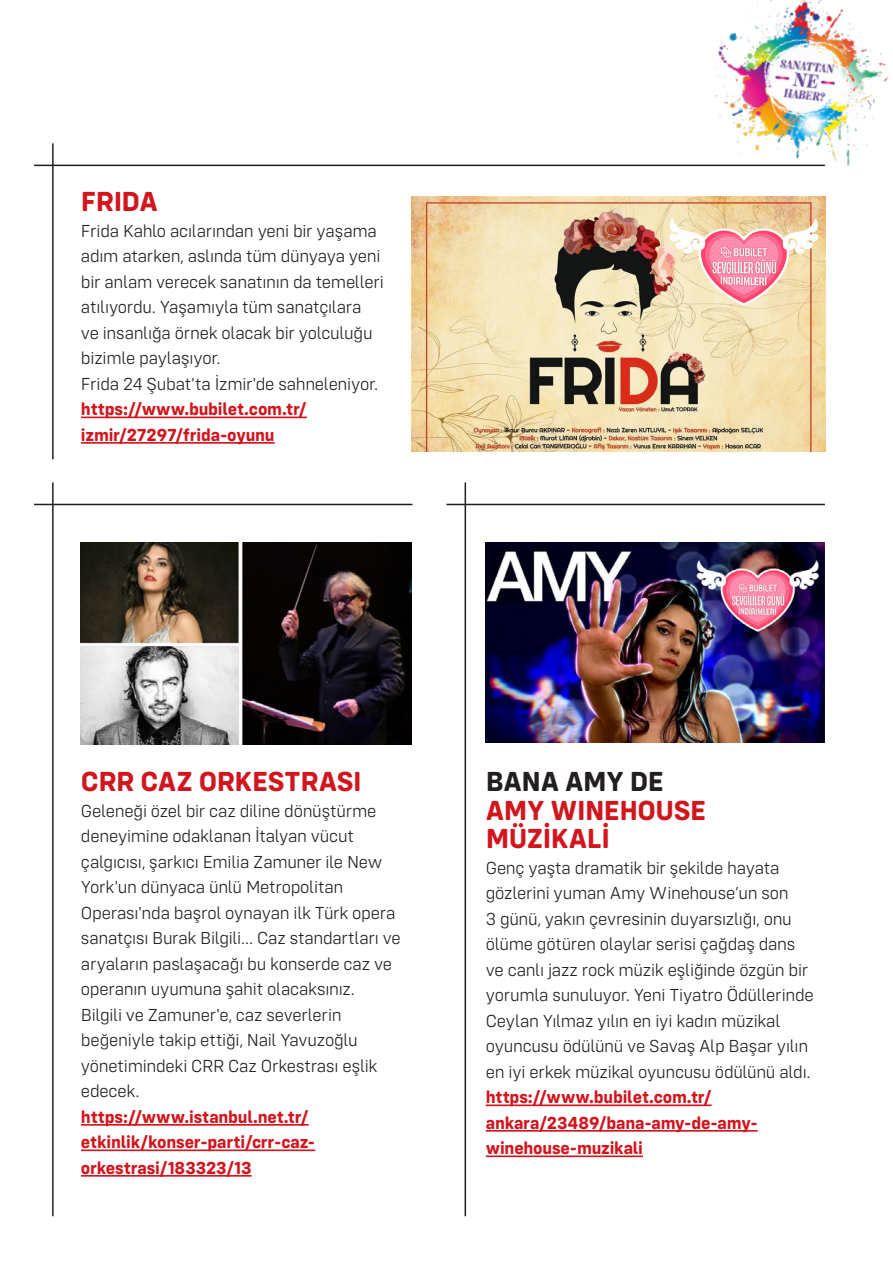
<style>
.page{position:relative;width:893px;height:1263px;background:#fff}
.page>*{position:absolute;margin:0;border:0;box-sizing:border-box;transform-origin:0 0}
.t1{font:700 28.5px/28.5px "Config Rounded";letter-spacing:-.015em;color:#d1161e}
.t2{font:700 28.5px "Config Rounded";letter-spacing:-.01em;color:#231f20}
.t3{font:300 18px/25.5px "Config Rounded";letter-spacing:-.015em;color:#231f20}
.t4{font:700 18px/25.5px "Config Rounded";letter-spacing:-.01em;color:#d1161e}
</style>
<div class="page">
<img style="left:697px;top:0;width:192px;height:167px">
<hr style="left:81px;top:416px;width:226px;height:2px;background:#d1161e">
<hr style="left:81px;top:442px;width:194px;height:2px;background:#d1161e">
<hr style="left:486px;top:1104px;width:226px;height:2px;background:#d1161e">
<hr style="left:486px;top:1130px;width:272px;height:2px;background:#d1161e">
<hr style="left:486px;top:1155px;width:157px;height:2px;background:#d1161e">
<hr style="left:52px;top:143px;width:2px;height:316px;background:#231f20">
<hr style="left:52px;top:482px;width:2px;height:734px;background:#231f20">
<hr style="left:465px;top:482px;width:1px;height:734px;background:#231f20">
<hr style="left:34px;top:165px;width:791px;height:1px;background:#231f20">
<hr style="left:34px;top:504px;width:378px;height:1px;background:#231f20">
<hr style="left:446px;top:504px;width:379px;height:1px;background:#231f20">
<img style="left:411px;top:197px;width:414px;height:255px">
<img style="left:81px;top:543px;width:330px;height:202px">
<hr style="left:81px;top:1124px;width:228px;height:2px;background:#d1161e">
<hr style="left:81px;top:1149px;width:234px;height:2px;background:#d1161e">
<hr style="left:81px;top:1175px;width:171px;height:2px;background:#d1161e">
<img style="left:486px;top:542px;width:339px;height:200px">
<h1 class="t1" style="left:81px;top:187px;width:78px">FRIDA</h1>
<p class="t3" style="left:81px;top:218px;width:304px">Frida Kahlo acılarından yeni bir yaşama adım atarken, aslında tüm dünyaya yeni bir anlam verecek sanatının da temelleri atılıyordu. Yaşamıyla tüm sanatçılara ve insanlığa örnek olacak bir yolculuğu bizimle paylaşıyor.<br>Frida 24 Şubat'ta İzmir'de sahneleniyor.</p>
<p class="t4" style="left:81px;top:396px;width:227px">https://www.bubilet.com.tr/ izmir/27297/frida-oyunu</p>
<h1 class="t1" style="left:81px;top:767px;width:282px">CRR CAZ ORKESTRASI</h1>
<p class="t3" style="left:81px;top:798px;width:321px">Geleneği özel bir caz diline dönüştürme deneyimine odaklanan İtalyan vücut çalgıcısı, şarkıcı Emilia Zamuner ile New York'un dünyaca ünlü Metropolitan Operası'nda başrol oynayan ilk Türk opera sanatçısı Burak Bilgili... Caz standartları ve aryaların paslaşacağı bu konserde caz ve operanın uyumuna şahit olacaksınız.<br>Bilgili ve Zamuner'e, caz severlerin beğeniyle takip ettiği, Nail Yavuzoğlu yönetimindeki CRR Caz Orkestrası eşlik edecek.</p>
<p class="t4" style="left:81px;top:1103px;width:236px">https://www.istanbul.net.tr/ etkinlik/konser-parti/crr-caz&shy;orkestrasi/183323/13</p>
<h1 class="t2" style="left:486px;top:764px;width:180px">BANA AMY DE</h1>
<h1 class="t1" style="left:486px;top:795px;width:222px">AMY WINEHOUSE<br>MÜZIKALI</h1>
<p class="t3" style="left:486px;top:855px;width:329px">Genç yaşta dramatik bir şekilde hayata gözlerini yuman Amy Winehouse’un son<br>3 günü, yakın çevresinin duyarsızlığı, onu ölüme götüren olaylar serisi çağdaş dans ve canlı jazz rock müzik eşliğinde özgün bir yorumla sunuluyor. Yeni Tiyatro Ödüllerinde Ceylan Yılmaz yılın en iyi kadın müzikal oyuncusu ödülünü ve Savaş Alp Başar yılın en iyi erkek müzikal oyuncusu ödülünü aldı.</p>
<p class="t4" style="left:486px;top:1084px;width:273px">https://www.bubilet.com.tr/ ankara/23489/bana-amy-de-amy&shy;winehouse-muzikali</p>
</div>
